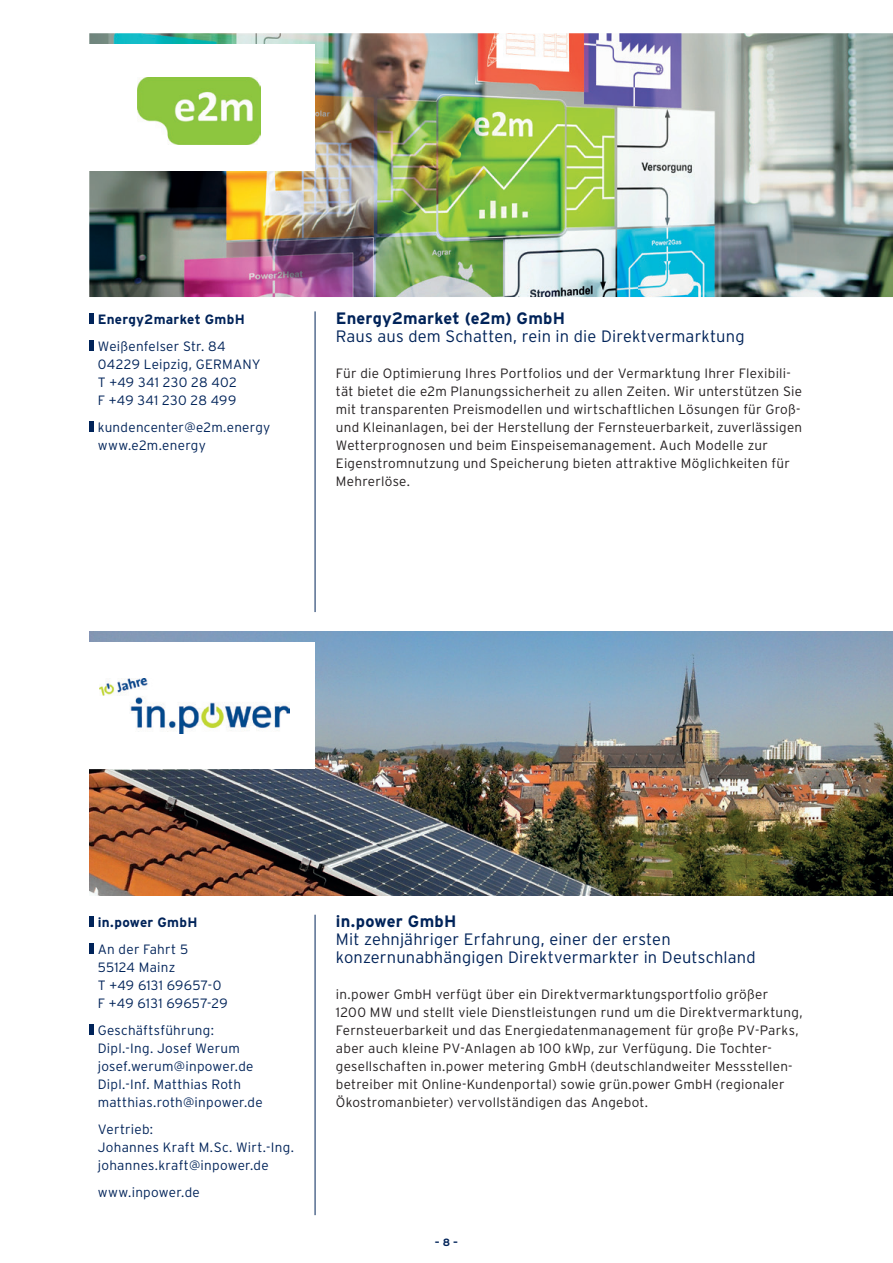
<style>
.page{position:relative;width:893px;height:1263px;background:#fff}
.page>*{position:absolute;margin:0;border:0;box-sizing:border-box;transform-origin:0 0}
.t1{font:300 16.5px/18px "Interstate";letter-spacing:.01em;color:#002359}
.t2{font:700 16.5px "Interstate";letter-spacing:.01em;color:#002359}
.t3{font:300 13.5px/18px "Interstate";letter-spacing:.02em;color:#231f20}
.t4{font:300 13.5px/18px "Interstate";letter-spacing:.02em;color:#002359}
.t5{font:700 13.5px "Interstate";letter-spacing:.02em;color:#002359}
.t6{font:700 10.5px "Interstate";color:#002359}
</style>
<div class="page">
<img style="left:89px;top:33px;width:804px;height:264px">
<img style="left:89px;top:631px;width:804px;height:264px">
<div style="left:65px;top:45px;width:249px;height:126px;background:#fff"></div>
<div style="left:65px;top:643px;width:249px;height:126px;background:#fff"></div>
<hr style="left:315px;top:311px;width:1px;height:301px;background:#002359">
<hr style="left:315px;top:915px;width:1px;height:300px;background:#002359">
<hr style="left:89px;top:313px;width:4px;height:11px;background:#002359">
<hr style="left:89px;top:340px;width:4px;height:11px;background:#002359">
<hr style="left:89px;top:421px;width:4px;height:11px;background:#002359">
<hr style="left:89px;top:916px;width:4px;height:11px;background:#002359">
<hr style="left:89px;top:943px;width:4px;height:11px;background:#002359">
<hr style="left:89px;top:1024px;width:4px;height:11px;background:#002359">
<img style="left:100px;top:678px;width:189px;height:56px">
<img style="left:138px;top:77px;width:122px;height:67px">
<p class="t5" style="left:98px;top:312px;width:149px">Energy2market GmbH</p>
<p class="t4" style="left:98px;top:337px;width:164px">Weißenfelser Str. 84<br>04229 Leipzig, GERMANY<br>T +49 341 230 28 402<br>F +49 341 230 28 499</p>
<p class="t4" style="left:98px;top:418px;width:174px">kundencenter@e2m.energy www.e2m.energy</p>
<p class="t2" style="left:336px;top:309px;width:231px">Energy2market (e2m) GmbH</p>
<p class="t1" style="left:336px;top:327px;width:410px">Raus aus dem Schatten, rein in die Direktvermarktung</p>
<p class="t3" style="left:336px;top:364px;width:468px">Für die Optimierung Ihres Portfolios und der Vermarktung Ihrer Flexibili&shy;tät bietet die e2m Planungssicherheit zu allen Zeiten. Wir unterstützen Sie mit transparenten Preismodellen und wirtschaftlichen Lösungen für Groß&shy;und Kleinanlagen, bei der Herstellung der Fernsteuerbarkeit, zuverlässigen Wetterprognosen und beim Einspeisemanagement. Auch Modelle zur Eigenstromnutzung und Speicherung bieten attraktive Möglichkeiten für Mehrerlöse.</p>
<p class="t5" style="left:98px;top:915px;width:101px">in.power GmbH</p>
<p class="t4" style="left:98px;top:940px;width:131px">An der Fahrt 5<br>55124 Mainz<br>T +49 6131 69657-0<br>F +49 6131 69657-29</p>
<p class="t4" style="left:98px;top:1021px;width:166px">Geschäftsführung:<br>Dipl.-Ing. Josef Werum josef.werum@inpower.de<br>Dipl.-Inf. Matthias Roth matthias.roth@inpower.de</p>
<p class="t4" style="left:98px;top:1120px;width:198px">Vertrieb:<br>Johannes Kraft M.Sc. Wirt.-Ing. johannes.kraft@inpower.de</p>
<p class="t4" style="left:98px;top:1183px;width:104px">www.inpower.de</p>
<p class="t2" style="left:336px;top:912px;width:122px">in.power GmbH</p>
<p class="t1" style="left:336px;top:930px;width:421px">Mit zehnjähriger Erfahrung, einer der ersten konzernunabhängigen Direktvermarkter in Deutschland</p>
<p class="t3" style="left:336px;top:985px;width:468px">in.power GmbH verfügt über ein Direktvermarktungsportfolio größer<br>1200 MW und stellt viele Dienstleistungen rund um die Direktvermarktung, Fernsteuerbarkeit und das Energiedatenmanagement für große PV-Parks, aber auch kleine PV-Anlagen ab 100 kWp, zur Verfügung. Die Tochter&shy;gesellschaften in.power metering GmbH (deutschlandweiter Messstellen&shy;betreiber mit Online-Kundenportal) sowie grün.power GmbH (regionaler Ökostromanbieter) vervollständigen das Angebot.</p>
<p class="t6" style="left:435px;top:1237px;width:25px">– 8 –</p>
</div>
